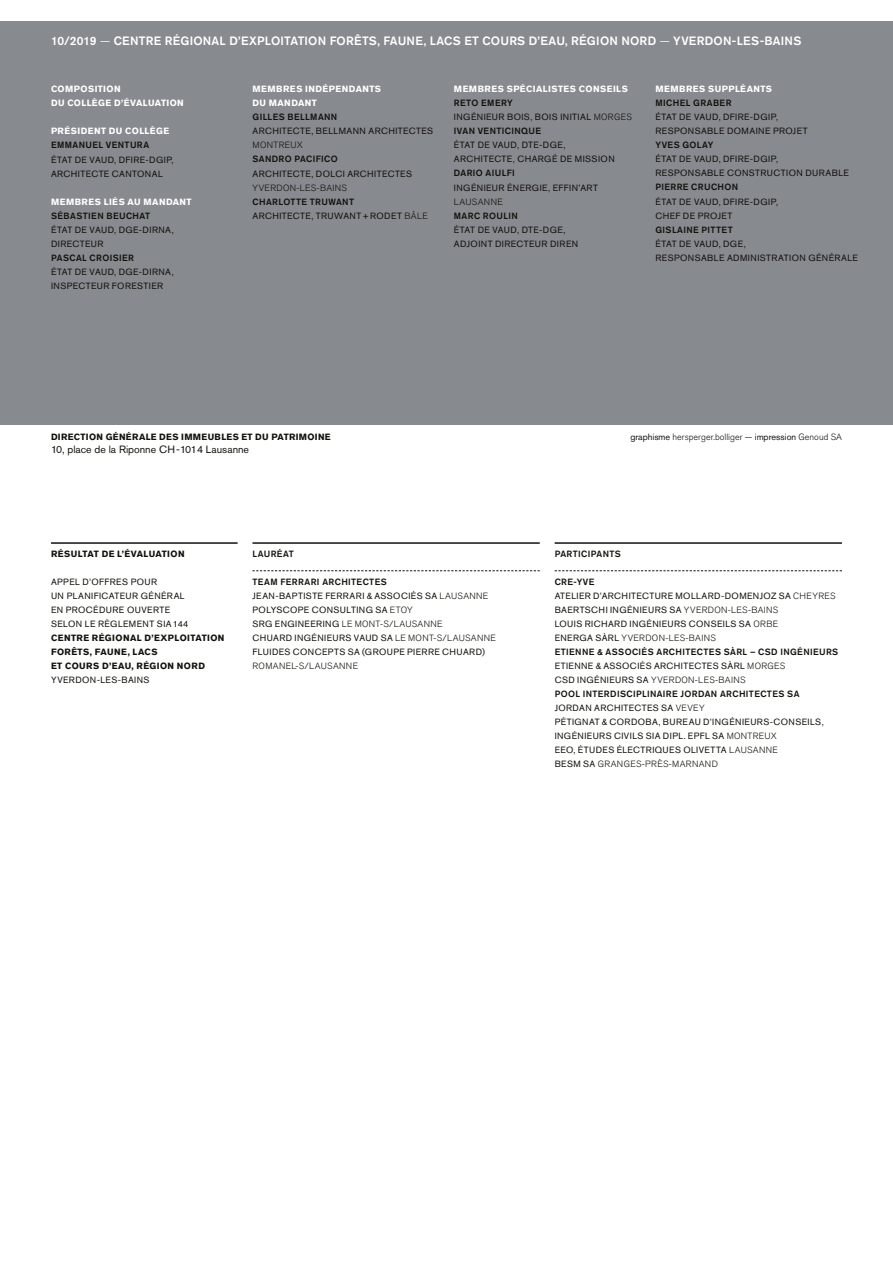
<style>
.page{position:relative;width:893px;height:1263px;background:#fff}
.page>*{position:absolute;margin:0;border:0;box-sizing:border-box;transform-origin:0 0}
.t1{font:500 12px "Akzidenz Grotesk Std";letter-spacing:.02em;color:#fff}
.t2{font:10.5px "Akzidenz Grotesk Std";color:#12120d}
.t3{font:9px/14.1px "Akzidenz Grotesk Std";letter-spacing:.045em;color:#12120d}
.t4{font:500 9px "Akzidenz Grotesk Std";letter-spacing:.045em;color:#12120d}
.t5{font:700 9px/14.1px "Akzidenz Grotesk Std";letter-spacing:.05em;color:#fff}
.t6{font:700 9px/14.1px "Akzidenz Grotesk Std";letter-spacing:.045em;color:#12120d}
.t7{font:300 9px "Akzidenz Grotesk Std";letter-spacing:.03em;color:#12120d}
.t8{font:300 9px "Akzidenz Grotesk Std";color:#12120d}
.s1{font-weight:300}
.s2{font-weight:500}
.s3{font-weight:400}
</style>
<div class="page">
<div style="left:0;top:21px;width:893px;height:404px;background:#878a8e"></div>
<hr style="left:252px;top:542px;width:288px;height:2px;background:#12120d">
<svg style="left:252px;top:570px;width:288px;height:1px"></svg>
<hr style="left:555px;top:542px;width:287px;height:2px;background:#12120d">
<svg style="left:555px;top:570px;width:287px;height:1px"></svg>
<hr style="left:51px;top:542px;width:187px;height:2px;background:#12120d">
<h1 class="t1" style="left:51px;top:34px;width:752px">10/2019 <span class="s1">—</span> CENTRE RÉGIONAL D’EXPLOITATION FORÊTS, FAUNE, LACS ET COURS D’EAU, RÉGION NORD <span class="s1">—</span> YVERDON-LES-BAINS</h1>
<p class="t5" style="left:51px;top:82px;width:134px">COMPOSITION<br>DU COLLÈGE D’ÉVALUATION</p>
<p class="t5" style="left:51px;top:124px;width:120px">PRÉSIDENT DU COLLÈGE</p>
<p class="t4" style="left:51px;top:140px;width:100px">EMMANUEL VENTURA</p>
<p class="t3" style="left:51px;top:152px;width:124px">ÉTAT DE VAUD, DFIRE-DGIP,<br>ARCHITECTE CANTONAL</p>
<p class="t5" style="left:51px;top:194px;width:142px">MEMBRES LIÉS AU MANDANT</p>
<p class="t4" style="left:51px;top:210px;width:101px">SÉBASTIEN BEUCHAT</p>
<p class="t3" style="left:51px;top:223px;width:124px">ÉTAT DE VAUD, DGE-DIRNA,<br>DIRECTEUR</p>
<p class="t4" style="left:51px;top:252px;width:85px">PASCAL CROISIER</p>
<p class="t3" style="left:51px;top:265px;width:124px">ÉTAT DE VAUD, DGE-DIRNA,<br>INSPECTEUR FORESTIER</p>
<p class="t5" style="left:252px;top:82px;width:130px">MEMBRES INDÉPENDANTS<br>DU MANDANT</p>
<p class="t4" style="left:252px;top:112px;width:86px">GILLES BELLMANN</p>
<p class="t3" style="left:252px;top:124px;width:182px">ARCHITECTE, BELLMANN ARCHITECTES</p>
<p class="t7" style="left:253px;top:140px;width:52px">MONTREUX</p>
<p class="t4" style="left:252px;top:154px;width:87px">SANDRO PACIFICO</p>
<p class="t3" style="left:252px;top:166px;width:161px">ARCHITECTE, DOLCI ARCHITECTES</p>
<p class="t7" style="left:253px;top:182px;width:96px">YVERDON-LES-BAINS</p>
<p class="t3" style="left:252px;top:194px;width:177px"><span class="s2">CHARLOTTE TRUWANT<br></span>ARCHITECTE, TRUWANT+RODET <span class="s1">BÂLE</span></p>
<p class="t5" style="left:454px;top:82px;width:175px">MEMBRES SPÉCIALISTES CONSEILS</p>
<p class="t3" style="left:454px;top:96px;width:179px"><span class="s2">RETO EMERY<br></span>INGÉNIEUR BOIS, BOIS INITIAL <span class="s1">MORGES<br></span><span class="s2">IVAN VENTICINQUE</span></p>
<p class="t3" style="left:454px;top:138px;width:162px">ÉTAT DE VAUD, DTE-DGE,<br>ARCHITECTE, CHARGÉ DE MISSION</p>
<p class="t4" style="left:454px;top:168px;width:62px">DARIO AIULFI</p>
<p class="t3" style="left:454px;top:180px;width:146px">INGÉNIEUR ÉNERGIE, EFFIN’ART</p>
<p class="t7" style="left:454px;top:196px;width:50px">LAUSANNE</p>
<p class="t4" style="left:454px;top:210px;width:65px">MARC ROULIN</p>
<p class="t3" style="left:454px;top:222px;width:126px">ÉTAT DE VAUD, DTE-DGE,<br>ADJOINT DIRECTEUR DIREN</p>
<p class="t5" style="left:655px;top:82px;width:118px">MEMBRES SUPPLÉANTS</p>
<p class="t4" style="left:655px;top:97px;width:78px">MICHEL GRABER</p>
<p class="t3" style="left:655px;top:110px;width:154px">ÉTAT DE VAUD, DFIRE-DGIP,<br>RESPONSABLE DOMAINE PROJET</p>
<p class="t4" style="left:655px;top:140px;width:60px">YVES GOLAY</p>
<p class="t3" style="left:655px;top:152px;width:195px">ÉTAT DE VAUD, DFIRE-DGIP,<br>RESPONSABLE CONSTRUCTION DURABLE</p>
<p class="t4" style="left:655px;top:182px;width:84px">PIERRE CRUCHON</p>
<p class="t3" style="left:655px;top:194px;width:124px">ÉTAT DE VAUD, DFIRE-DGIP,<br>CHEF DE PROJET</p>
<p class="t4" style="left:655px;top:224px;width:79px">GISLAINE PITTET</p>
<p class="t3" style="left:655px;top:236px;width:204px">ÉTAT DE VAUD, DGE,<br>RESPONSABLE ADMINISTRATION GÉNÉRALE</p>
<p class="t6" style="left:51px;top:430px;width:281px">DIRECTION GÉNÉRALE DES IMMEUBLES ET DU PATRIMOINE</p>
<p class="t2" style="left:51px;top:443px;width:200px">10, place de la Riponne CH-1014 Lausanne</p>
<p class="t8" style="left:630px;top:432px;width:213px"><span class="s3">graphisme</span> hersperger.bolliger — <span class="s3">impression</span> Genoud SA</p>
<p class="t6" style="left:51px;top:546px;width:135px">RÉSULTAT DE L’ÉVALUATION</p>
<p class="t3" style="left:51px;top:574px;width:139px">APPEL D’OFFRES POUR<br>UN PLANIFICATEUR GÉNÉRAL<br>EN PROCÉDURE OUVERTE<br>SELON LE RÈGLEMENT SIA144</p>
<p class="t6" style="left:51px;top:631px;width:175px">CENTRE RÉGIONAL D’EXPLOITATION<br>FORÊTS, FAUNE, LACS<br>ET COURS D’EAU, RÉGION NORD</p>
<p class="t3" style="left:51px;top:673px;width:100px">YVERDON-LES-BAINS</p>
<p class="t4" style="left:252px;top:548px;width:43px">LAURÉAT</p>
<p class="t3" style="left:252px;top:574px;width:245px"><span class="s2">TEAM FERRARI ARCHITECTES<br></span>JEAN-BAPTISTE FERRARI &amp; ASSOCIÉS SA <span class="s1">LAUSANNE </span>POLYSCOPE CONSULTING SA <span class="s1">ETOY<br></span>SRG ENGINEERING <span class="s1">LE MONT-S/LAUSANNE<br></span>CHUARD INGÉNIEURS VAUD SA <span class="s1">LE MONT-S/LAUSANNE </span>FLUIDES CONCEPTS SA (GROUPE PIERRE CHUARD)</p>
<p class="t7" style="left:252px;top:661px;width:107px">ROMANEL-S/LAUSANNE</p>
<p class="t4" style="left:555px;top:548px;width:68px">PARTICIPANTS</p>
<p class="t3" style="left:555px;top:574px;width:285px"><span class="s2">CRE-YVE<br></span>ATELIER D’ARCHITECTURE MOLLARD-DOMENJOZ SA <span class="s1">CHEYRES </span>BAERTSCHI INGÉNIEURS SA <span class="s1">YVERDON-LES-BAINS<br></span>LOUIS RICHARD INGÉNIEURS CONSEILS SA <span class="s1">ORBE<br></span>ENERGA SÀRL <span class="s1">YVERDON-LES-BAINS<br></span><span class="s2">ETIENNE &amp; ASSOCIÉS ARCHITECTES SÀRL – CSD INGÉNIEURS </span>ETIENNE &amp; ASSOCIÉS ARCHITECTES SÀRL <span class="s1">MORGES<br></span>CSD INGÉNIEURS SA <span class="s1">YVERDON-LES-BAINS<br></span><span class="s2">POOL INTERDISCIPLINAIRE JORDAN ARCHITECTES SA </span>JORDAN ARCHITECTES SA <span class="s1">VEVEY<br></span>PÉTIGNAT &amp; CORDOBA, BUREAU D’INGÉNIEURS-CONSEILS, INGÉNIEURS CIVILS SIA DIPL. EPFL SA <span class="s1">MONTREUX<br></span>EEO, ÉTUDES ÉLECTRIQUES OLIVETTA <span class="s1">LAUSANNE<br></span>BESM SA <span class="s1">GRANGES-PRÈS-MARNAND</span></p>
</div>
